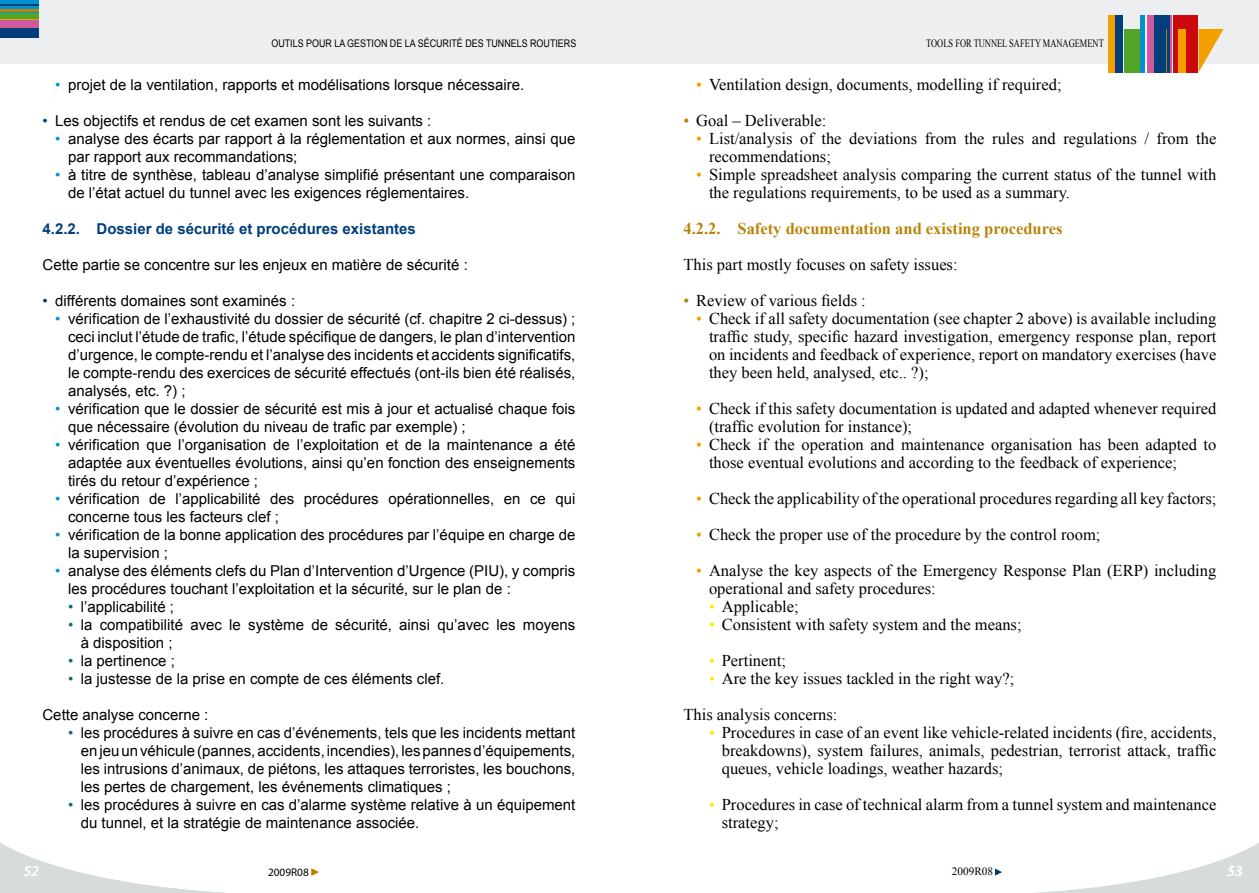
<style>
.page{position:relative;width:1259px;height:893px;background:#fff}
.page>*{position:absolute;margin:0;border:0;box-sizing:border-box;transform-origin:0 0}
.t1{font:16.5px/18px "Times New Roman";color:#000}
.t2{font:700 16.5px "Times New Roman";color:#b88308}
.t3{font:15px/18px "Arial";color:#000}
.t4{font:700 15px "Arial";color:#003f7c}
.t5{font:italic 600 15px "Myriad Pro";color:#fff}
.t6{font:italic 600 15px "Warnock Pro";color:#fff}
.t7{font:11.25px "Times New Roman";color:#000;scale:.75 1}
.t8{font:11.25px "Myriad Pro";color:#000}
.t9{font:11.25px "Times New Roman";color:#000}
.t10{font:10.5px "Arial";color:#000;scale:.85 1}
.s1{color:#0091ce}
.s2{color:#003f7c}
.s3{color:#0f6d6e}
.s4{color:#f39f00}
.s5{color:#b88308}
.s6{color:#ffec00}
</style>
<div class="page">
<svg style="left:0;top:842px;width:226px;height:51px"></svg>
<svg style="left:311px;top:868px;width:8px;height:8px"></svg>
<svg style="left:994px;top:843px;width:265px;height:50px"></svg>
<div style="left:0;top:0;width:629px;height:63px;background:#edeeef"></div>
<hr style="left:0;top:8px;width:38px;height:1px;background:#cb0a0d">
<div style="left:0;top:0;width:38px;height:8px;background:#0091ce"></div>
<hr style="left:0;top:9px;width:38px;height:3px;background:#b88308">
<div style="left:0;top:12px;width:38px;height:7px;background:#52a625"></div>
<hr style="left:0;top:19px;width:38px;height:2px;background:#f39f00">
<div style="left:0;top:21px;width:38px;height:7px;background:#d15a9e"></div>
<div style="left:0;top:28px;width:38px;height:9px;background:#003f7c"></div>
<hr style="left:0;top:12px;width:38px;height:1px;background:#0091ce">
<hr style="left:0;top:4px;width:38px;height:2px;background:#003f7c">
<div style="left:629px;top:0;width:630px;height:63px;background:#edeeef"></div>
<div style="left:1107px;top:15px;width:7px;height:57px;background:#f39f00"></div>
<div style="left:1115px;top:15px;width:7px;height:57px;background:#003f7c"></div>
<div style="left:1123px;top:29px;width:16px;height:43px;background:#52a625"></div>
<hr style="left:1140px;top:15px;width:4px;height:57px;background:#0091ce">
<svg style="left:1198px;top:29px;width:25px;height:43px"></svg>
<div style="left:1173px;top:15px;width:24px;height:57px;background:#cb0a0d"></div>
<div style="left:1147px;top:15px;width:25px;height:57px;background:#d15a9e"></div>
<div style="left:1154px;top:15px;width:16px;height:57px;background:#003f7c"></div>
<div style="left:1178px;top:29px;width:7px;height:43px;background:#f39f00"></div>
<hr style="left:1166px;top:29px;width:1px;height:43px;background:#b88308">
<p class="t10" style="left:271px;top:36px;width:360px">OUTILS POUR LA GESTION DE LA SéCURITé DES TUNNELS ROUTIERS</p>
<p class="t7" style="left:926px;top:35px;width:238px">TOOLS FOR TUNNEL SAFETY MANAGEMENT</p>
<p class="t3" style="left:55px;top:76px;width:470px"><span class="s1">•</span> projet de la ventilation, rapports et modélisations lorsque nécessaire.</p>
<p class="t3" style="left:43px;top:112px;width:390px"><span class="s2">•</span> Les objectifs et rendus de cet examen sont les suivants :</p>
<p class="t3" style="left:68px;top:130px;width:509px;text-indent:-13px"><span class="s1">•</span> analyse des écarts par rapport à la réglementation et aux normes, ainsi que par rapport aux recommandations;</p>
<p class="t3" style="left:68px;top:166px;width:509px;text-indent:-13px"><span class="s1">•</span> à titre de synthèse, tableau d’analyse simplifié présentant une comparaison de l’état actuel du tunnel avec les exigences réglementaires.</p>
<p class="t4" style="left:42px;top:219px;width:375px">4.2.2. Dossier de sécurité et procédures existantes</p>
<p class="t3" style="left:42px;top:256px;width:427px">Cette partie se concentre sur les enjeux en matière de sécurité :</p>
<p class="t3" style="left:42px;top:292px;width:254px"><span class="s2">•</span> différents domaines sont examinés :</p>
<p class="t3" style="left:68px;top:310px;width:509px;text-align:justify;text-indent:-13px"><span class="s1">•</span> vérification de l’exhaustivité du dossier de sécurité (cf. chapitre 2 ci-dessus) ; ceci inclut l’étude de trafic, l’étude spécifique de dangers, le plan d’intervention d’urgence, le compte-rendu et l’analyse des incidents et accidents significatifs, le compte-rendu des exercices de sécurité effectués (ont-ils bien été réalisés, analysés, etc. ?) ;</p>
<p class="t3" style="left:68px;top:400px;width:509px;text-indent:-13px"><span class="s1">•</span> vérification que le dossier de sécurité est mis à jour et actualisé chaque fois que nécessaire (évolution du niveau de trafic par exemple) ;</p>
<p class="t3" style="left:68px;top:436px;width:509px;text-align:justify;text-indent:-13px"><span class="s1">•</span> vérification que l’organisation de l’exploitation et de la maintenance a été adaptée aux éventuelles évolutions, ainsi qu’en fonction des enseignements tirés du retour d’expérience ;</p>
<p class="t3" style="left:68px;top:490px;width:509px;text-indent:-13px"><span class="s1">•</span> vérification de l’applicabilité des procédures opérationnelles, en ce qui concerne tous les facteurs clef ;</p>
<p class="t3" style="left:68px;top:526px;width:509px;text-indent:-13px"><span class="s1">•</span> vérification de la bonne application des procédures par l’équipe en charge de la supervision ;</p>
<p class="t3" style="left:68px;top:562px;width:509px;text-indent:-13px"><span class="s1">•</span> analyse des éléments clefs du Plan d’Intervention d’Urgence (PIU), y compris les procédures touchant l’exploitation et la sécurité, sur le plan de :</p>
<p class="t3" style="left:68px;top:598px;width:108px"><span class="s3">•</span> l’applicabilité ;</p>
<p class="t3" style="left:81px;top:616px;width:496px;text-indent:-13px"><span class="s3">•</span> la compatibilité avec le système de sécurité, ainsi qu’avec les moyens à disposition ;</p>
<p class="t3" style="left:68px;top:652px;width:108px"><span class="s3">•</span> la pertinence ;</p>
<p class="t3" style="left:68px;top:670px;width:378px"><span class="s3">•</span> la justesse de la prise en compte de ces éléments clef.</p>
<p class="t3" style="left:42px;top:706px;width:167px">Cette analyse concerne :</p>
<p class="t3" style="left:81px;top:724px;width:496px;text-align:justify;text-indent:-13px"><span class="s3">•</span> les procédures à suivre en cas d’événements, tels que les incidents mettant en jeu un véhicule (pannes, accidents, incendies), les pannes d’équipements, les intrusions d’animaux, de piétons, les attaques terroristes, les bouchons, les pertes de chargement, les événements climatiques ;</p>
<p class="t3" style="left:81px;top:796px;width:496px;text-indent:-13px"><span class="s3">•</span> les procédures à suivre en cas d’alarme système relative à un équipement du tunnel, et la stratégie de maintenance associée.</p>
<p class="t1" style="left:696px;top:75px;width:367px"><span class="s4">•</span> Ventilation design, documents, modelling if required;</p>
<p class="t1" style="left:683px;top:111px;width:144px"><span class="s5">•</span> Goal – Deliverable:</p>
<p class="t1" style="left:709px;top:129px;width:509px;text-indent:-13px"><span class="s4">•</span> List/analysis of the deviations from the rules and regulations / from the recommendations;</p>
<p class="t1" style="left:709px;top:165px;width:509px;text-indent:-13px"><span class="s4">•</span> Simple spreadsheet analysis comparing the current status of the tunnel with the regulations requirements, to be used as a summary.</p>
<p class="t2" style="left:683px;top:217px;width:380px">4.2.2. Safety documentation and existing procedures</p>
<p class="t1" style="left:683px;top:255px;width:276px">This part mostly focuses on safety issues:</p>
<p class="t1" style="left:683px;top:291px;width:184px"><span class="s5">•</span> Review of various fields :</p>
<p class="t1" style="left:709px;top:309px;width:509px;text-align:justify;text-indent:-13px"><span class="s4">•</span> Check if all safety documentation (see chapter 2 above) is available including traffic study, specific hazard investigation, emergency response plan, report on incidents and feedback of experience, report on mandatory exercises (have they been held, analysed, etc.. ?);</p>
<p class="t1" style="left:709px;top:399px;width:509px;text-indent:-13px"><span class="s4">•</span> Check if this safety documentation is updated and adapted whenever required (traffic evolution for instance);</p>
<p class="t1" style="left:709px;top:435px;width:509px;text-indent:-13px"><span class="s4">•</span> Check if the operation and maintenance organisation has been adapted to those eventual evolutions and according to the feedback of experience;</p>
<p class="t1" style="left:696px;top:489px;width:521px"><span class="s4">•</span> Check the applicability of the operational procedures regarding all key factors;</p>
<p class="t1" style="left:696px;top:525px;width:406px"><span class="s4">•</span> Check the proper use of the procedure by the control room;</p>
<p class="t1" style="left:709px;top:561px;width:509px;text-indent:-13px"><span class="s4">•</span> Analyse the key aspects of the Emergency Response Plan (ERP) including operational and safety procedures:</p>
<p class="t1" style="left:709px;top:597px;width:91px"><span class="s6">•</span> Applicable;</p>
<p class="t1" style="left:709px;top:615px;width:314px"><span class="s6">•</span> Consistent with safety system and the means;</p>
<p class="t1" style="left:709px;top:651px;width:78px"><span class="s6">•</span> Pertinent;</p>
<p class="t1" style="left:683px;top:660px;width:332px;line-height:36px;text-indent:26px"><span class="s6">•</span> Are the key issues tackled in the right way?;<br>This analysis concerns:</p>
<p class="t1" style="left:722px;top:723px;width:496px;text-align:justify;text-indent:-13px"><span class="s6">•</span> Procedures in case of an event like vehicle-related incidents (fire, accidents, breakdowns), system failures, animals, pedestrian, terrorist attack, traffic queues, vehicle loadings, weather hazards;</p>
<p class="t1" style="left:722px;top:795px;width:496px;text-indent:-13px"><span class="s6">•</span> Procedures in case of technical alarm from a tunnel system and maintenance strategy;</p>
<p class="t5" style="left:23px;top:861px;width:17px">52</p>
<p class="t8" style="left:268px;top:865px;width:42px">2009R08</p>
<p class="t9" style="left:952px;top:864px;width:43px">2009R08</p>
<p class="t6" style="left:1227px;top:862px;width:17px">53</p>
</div>
